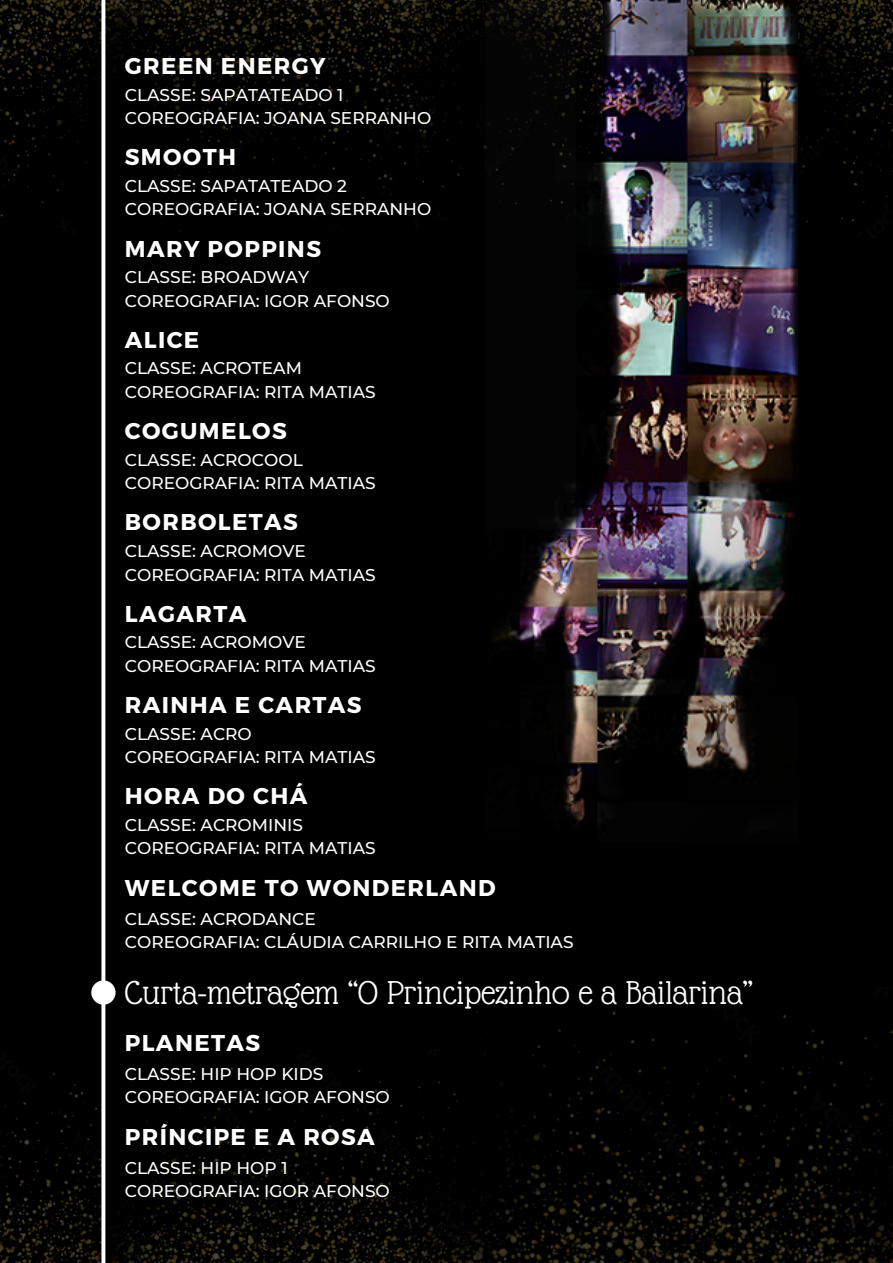
<style>
.page{position:relative;width:893px;height:1263px;background:#000}
.page>*{position:absolute;margin:0;border:0;box-sizing:border-box;transform-origin:0 0}
.t1{font:35.92px "Glass Antiqua";color:#fff}
.t2{font:700 22.88px "Montserrat";letter-spacing:.06em;color:#fff}
.t3{font:500 16.95px/23.5px "Montserrat";color:#fff}
</style>
<div class="page">
<img style="left:105px;top:1049px;width:334px;height:214px">
<img style="left:0;top:0;width:180px;height:234px">
<svg style="left:101px;top:0;width:4px;height:1263px;background:#e1e1e1"></svg>
<div style="left:91px;top:980px;width:25px;height:25px;background:#fff;border-radius:50%"></div>
<img style="left:797px;top:0;width:96px;height:237px">
<img style="left:0;top:1052px;width:103px;height:211px">
<img style="left:494px;top:0;width:303px;height:825px">
<img style="left:439px;top:1000px;width:454px;height:263px">
<img style="left:103px;top:0;width:499px;height:220px">
<p class="t2" style="left:125px;top:51px;width:202px">GREEN ENERGY</p>
<p class="t3" style="left:125px;top:83px;width:308px">CLASSE: SAPATATEADO 1<br>COREOGRAFIA: JOANA SERRANHO</p>
<h2 class="t2" style="left:125px;top:142px;width:113px">SMOOTH</h2>
<h4 class="t3" style="left:125px;top:174px;width:308px">CLASSE: SAPATATEADO 2<br>COREOGRAFIA: JOANA SERRANHO</h4>
<h2 class="t2" style="left:125px;top:234px;width:198px">MARY POPPINS</h2>
<h4 class="t3" style="left:125px;top:265px;width:266px">CLASSE: BROADWAY<br>COREOGRAFIA: IGOR AFONSO</h4>
<h2 class="t2" style="left:125px;top:325px;width:76px">ALICE</h2>
<h4 class="t3" style="left:125px;top:357px;width:252px">CLASSE: ACROTEAM<br>COREOGRAFIA: RITA MATIAS</h4>
<h2 class="t2" style="left:125px;top:416px;width:163px">COGUMELOS</h2>
<h4 class="t3" style="left:125px;top:448px;width:252px">CLASSE: ACROCOOL<br>COREOGRAFIA: RITA MATIAS</h4>
<h2 class="t2" style="left:125px;top:507px;width:175px">BORBOLETAS</h2>
<h4 class="t3" style="left:125px;top:539px;width:252px">CLASSE: ACROMOVE<br>COREOGRAFIA: RITA MATIAS</h4>
<h2 class="t2" style="left:125px;top:599px;width:123px">LAGARTA</h2>
<h4 class="t3" style="left:125px;top:630px;width:252px">CLASSE: ACROMOVE<br>COREOGRAFIA: RITA MATIAS</h4>
<h2 class="t2" style="left:125px;top:690px;width:238px">RAINHA E CARTAS</h2>
<h4 class="t3" style="left:125px;top:722px;width:252px">CLASSE: ACRO<br>COREOGRAFIA: RITA MATIAS</h4>
<h2 class="t2" style="left:125px;top:781px;width:184px">HORA DO CHÁ</h2>
<h4 class="t3" style="left:125px;top:813px;width:252px">CLASSE: ACROMINIS<br>COREOGRAFIA: RITA MATIAS</h4>
<h2 class="t2" style="left:125px;top:872px;width:372px">WELCOME TO WONDERLAND</h2>
<h4 class="t3" style="left:125px;top:907px;width:192px">CLASSE: ACRODANCE</h4>
<h3 class="t3" style="left:125px;top:930px;width:450px">COREOGRAFIA: CLÁUDIA CARRILHO E RITA MATIAS</h3>
<p class="t1" style="left:125px;top:974px;width:629px">Curta-metragem “O Principezinho e a Bailarina”</p>
<p class="t2" style="left:125px;top:1028px;width:137px">PLANETAS</p>
<p class="t3" style="left:125px;top:1062px;width:200px">CLASSE: HIP HOP KIDS</p>
<h1 class="t3" style="left:125px;top:1085px;width:266px">COREOGRAFIA: IGOR AFONSO</h1>
<p class="t2" style="left:125px;top:1121px;width:251px">PRÍNCIPE E A ROSA</p>
<h3 class="t3" style="left:125px;top:1156px;width:164px">CLASSE: HIP HOP 1</h3>
<p class="t3" style="left:125px;top:1179px;width:266px">COREOGRAFIA: IGOR AFONSO</p>
</div>
